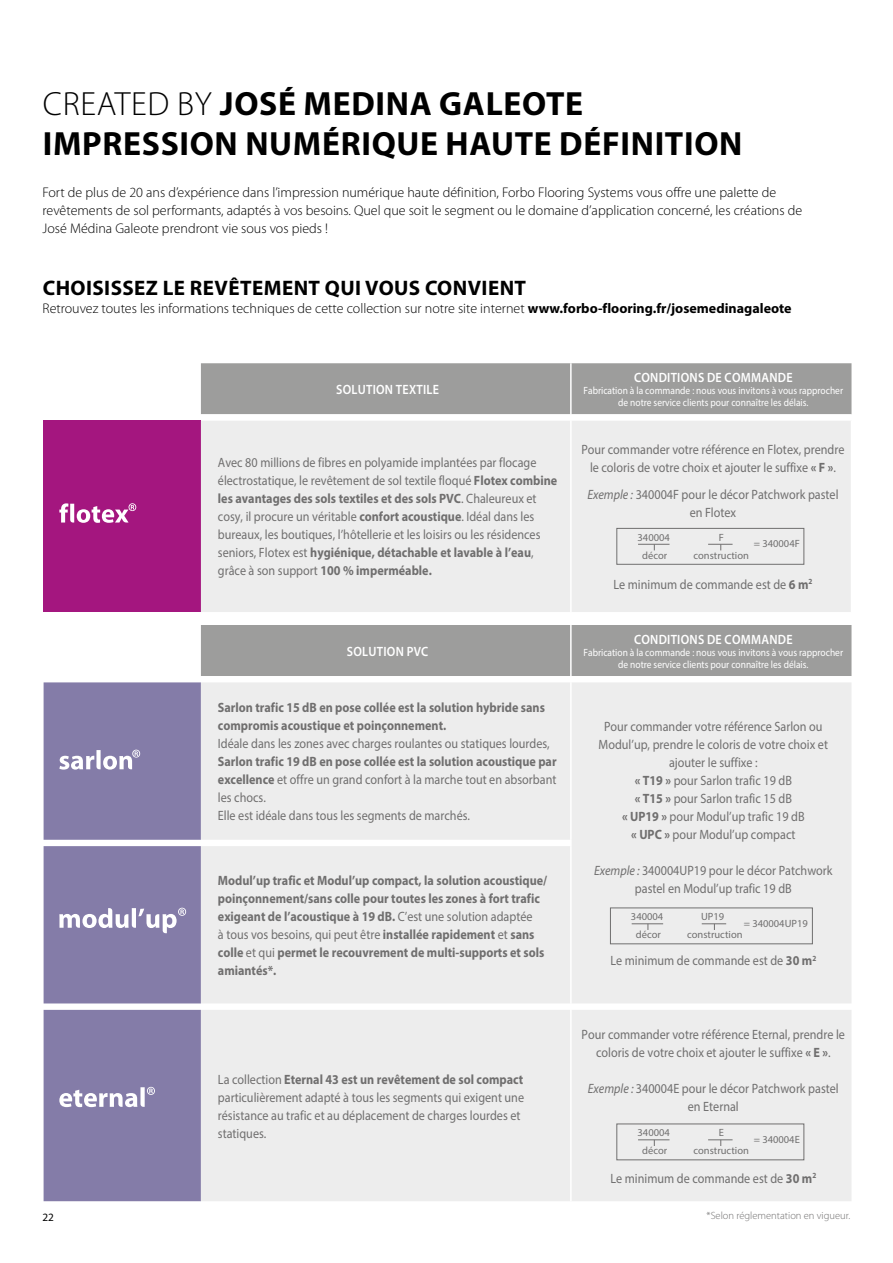
<style>
.page{position:relative;width:893px;height:1263px;background:#fff}
.page>*{position:absolute;margin:0;border:0;box-sizing:border-box;transform-origin:0 0}
.t1{font:700 33.75px/40.3px "Myriad Pro";letter-spacing:.02em;color:#000}
.t2{font:700 21px "Myriad Pro";letter-spacing:.02em;color:#000}
.t3{font:300 14.1px/18.3px "Myriad Pro";color:#000}
.t4{font:13.5px/18px "Myriad Pro";color:#706f6f;text-align:center;scale:.9 1}
.t5{font:700 13.5px/18px "Myriad Pro";color:#706f6f;scale:.9 1}
.t6{font:600 13.5px "Myriad Pro";letter-spacing:.02em;color:#fff;scale:.9 1}
.t7{font:11.25px "Myriad Pro";color:#000}
.t8{font:10.5px/12px "Myriad Pro";color:#fff;text-align:center;scale:.9 1}
.t9{font:10.5px "Myriad Pro";color:#706f6f}
.t10{font:300 10.5px "Myriad Pro";color:#706f6f}
.s1{font-weight:300}
.s2{font-weight:700}
.s3{font-weight:400}
.s4{font-style:italic}
</style>
<div class="page">
<div style="left:44px;top:682px;width:157px;height:519px;background:#847ca8"></div>
<div style="left:201px;top:682px;width:650px;height:519px;background:#ededed"></div>
<div style="left:201px;top:625px;width:650px;height:51px;background:#9d9d9c"></div>
<hr style="left:570px;top:682px;width:2px;height:158px;background:#fff">
<svg style="left:570px;top:840px;width:2px;height:6px"></svg>
<hr style="left:570px;top:846px;width:2px;height:157px;background:#fff">
<svg style="left:570px;top:1003px;width:2px;height:7px"></svg>
<hr style="left:570px;top:1010px;width:2px;height:191px;background:#fff">
<svg style="left:59px;top:908px;width:127px;height:25px"></svg>
<svg style="left:59px;top:1087px;width:96px;height:20px"></svg>
<svg style="left:59px;top:750px;width:81px;height:20px"></svg>
<svg style="left:44px;top:363px;width:807px;height:249px;background:#d6c1d0"></svg>
<div style="left:610px;top:908px;width:203px;height:36px;border:1px solid #706f6f"></div>
<hr style="left:632px;top:923px;width:31px;height:1px;background:#706f6f">
<svg style="left:702px;top:923px;width:24px;height:7px"></svg>
<div style="left:617px;top:1124px;width:187px;height:36px;border:1px solid #706f6f"></div>
<hr style="left:638px;top:1139px;width:31px;height:1px;background:#706f6f">
<svg style="left:708px;top:1139px;width:25px;height:7px"></svg>
<h1 class="t1" style="left:43px;top:82px;width:701px"><span class="s1">CREATED BY</span> JOSÉ MEDINA GALEOTE<br>IMPRESSION NUMÉRIQUE HAUTE DÉFINITION</h1>
<p class="t3" style="left:43px;top:183px;width:761px">Fort de plus de 20 ans d’expérience dans l’impression numérique haute définition, Forbo Flooring Systems vous offre une palette de revêtements de sol performants, adaptés à vos besoins. Quel que soit le segment ou le domaine d’application concerné, les créations de<br>José Médina Galeote prendront vie sous vos pieds !</p>
<h2 class="t2" style="left:43px;top:274px;width:485px">CHOISISSEZ LE REVÊTEMENT QUI VOUS CONVIENT</h2>
<p class="t3" style="left:43px;top:300px;width:751px">Retrouvez toutes les informations techniques de cette collection sur notre site internet <span class="s2">www.forbo-flooring.fr/josemedinagaleote</span></p>
<p class="t7" style="left:43px;top:1210px;width:13px">22</p>
<p class="t6" style="left:336px;top:381px;width:116px">SOLUTION TEXTILE</p>
<p class="t4" style="left:218px;top:454px;width:379px;text-align:left">Avec 80 millions de fibres en polyamide implantées par flocage électrostatique, le revêtement de sol textile floqué <span class="s2">Flotex combine les avantages des sols textiles et des sols PVC</span>. Chaleureux et cosy, il procure un véritable <span class="s2">confort acoustique</span>. Idéal dans les bureaux, les boutiques, l’hôtellerie et les loisirs ou les résidences seniors, Flotex est <span class="s2">hygiénique, détachable et lavable à l’eau</span>, grâce à son support <span class="s2">100 % imperméable.</span></p>
<p class="t6" style="left:347px;top:642px;width:92px">SOLUTION PVC</p>
<p class="t5" style="left:218px;top:698px;width:365px">Sarlon trafic 15 dB en pose collée est la solution hybride sans compromis acoustique et poinçonnement.</p>
<p class="t4" style="left:218px;top:734px;width:370px">Idéale dans les zones avec charges roulantes ou statiques lourdes,</p>
<p class="t4" style="left:218px;top:752px;width:378px;text-align:left"><span class="s2">Sarlon trafic 19 dB en pose collée est la solution acoustique par excellence</span> et offre un grand confort à la marche tout en absorbant les chocs.<br>Elle est idéale dans tous les segments de marchés.</p>
<p class="t5" style="left:218px;top:871px;width:367px">Modul’up trafic et Modul’up compact, la solution acoustique/ poinçonnement/sans colle pour toutes les zones à fort trafic exigeant de l’acoustique à 19 dB. <span class="s3">C’est une solution adaptée<br>à tous vos besoins, qui peut être</span> installée rapidement <span class="s3">et</span> sans colle <span class="s3">et qui</span> permet le recouvrement de multi-supports et sols amiantés*.</p>
<p class="t4" style="left:218px;top:1070px;width:342px;text-align:left">La collection <span class="s2">Eternal 43 est un revêtement de sol compact </span>particulièrement adapté à tous les segments qui exigent une résistance au trafic et au déplacement de charges lourdes et statiques.</p>
<p class="t6" style="left:634px;top:369px;width:178px">CONDITIONS DE COMMANDE</p>
<p class="t8" style="left:583px;top:384px;width:290px">Fabrication à la commande : nous vous invitons à vous rapprocher de notre service clients pour connaître les délais.</p>
<p class="t4" style="left:581px;top:440px;width:294px">Pour commander votre référence en Flotex, prendre le coloris de votre choix et ajouter le suffixe <span class="s2">« F »</span>.</p>
<p class="t4" style="left:587px;top:485px;width:281px"><span class="s4">Exemple :</span> 340004F pour le décor Patchwork pastel en Flotex</p>
<p class="t9" style="left:638px;top:530px;width:34px">340004</p>
<p class="t9" style="left:719px;top:530px;width:7px">F</p>
<p class="t9" style="left:642px;top:549px;width:27px">décor</p>
<p class="t9" style="left:694px;top:549px;width:57px">construction</p>
<p class="t9" style="left:754px;top:537px;width:47px">= 340004F</p>
<p class="t4" style="left:613px;top:575px;width:223px">Le minimum de commande est de <span class="s2">6 m</span><sup>2</sup></p>
<p class="t6" style="left:634px;top:630px;width:178px">CONDITIONS DE COMMANDE</p>
<p class="t8" style="left:583px;top:646px;width:290px">Fabrication à la commande : nous vous invitons à vous rapprocher de notre service clients pour connaître les délais.</p>
<p class="t4" style="left:599px;top:717px;width:256px">Pour commander votre référence Sarlon ou<br>Modul’up, prendre le coloris de votre choix et ajouter le suffixe :<br><span class="s2">« T19 »</span> pour Sarlon trafic 19 dB<br><span class="s2">« T15 »</span> pour Sarlon trafic 15 dB<br><span class="s2">« UP19 »</span> pour Modul’up trafic 19 dB<br><span class="s2">« UPC »</span> pour Modul’up compact</p>
<p class="t4" style="left:594px;top:861px;width:267px"><span class="s4">Exemple :</span> 340004UP19 pour le décor Patchwork pastel en Modul’up trafic 19 dB</p>
<p class="t9" style="left:631px;top:910px;width:34px">340004</p>
<p class="t9" style="left:701px;top:910px;width:25px">UP19</p>
<p class="t9" style="left:636px;top:928px;width:27px">décor</p>
<p class="t9" style="left:687px;top:928px;width:57px">construction</p>
<p class="t9" style="left:744px;top:917px;width:65px">= 340004UP19</p>
<p class="t4" style="left:610px;top:951px;width:230px">Le minimum de commande est de <span class="s2">30 m</span><sup>2</sup></p>
<p class="t4" style="left:582px;top:1025px;width:294px">Pour commander votre référence Eternal, prendre le coloris de votre choix et ajouter le suffixe <span class="s2">« E »</span>.</p>
<p class="t4" style="left:588px;top:1079px;width:280px"><span class="s4">Exemple :</span> 340004E pour le décor Patchwork pastel en Eternal</p>
<p class="t9" style="left:638px;top:1126px;width:34px">340004</p>
<p class="t9" style="left:719px;top:1126px;width:7px">E</p>
<p class="t9" style="left:642px;top:1144px;width:27px">décor</p>
<p class="t9" style="left:694px;top:1144px;width:57px">construction</p>
<p class="t9" style="left:754px;top:1133px;width:47px">= 340004E</p>
<p class="t4" style="left:610px;top:1169px;width:230px">Le minimum de commande est de <span class="s2">30 m</span><sup>2</sup></p>
<p class="t10" style="left:707px;top:1210px;width:145px">*Selon réglementation en vigueur.</p>
</div>
